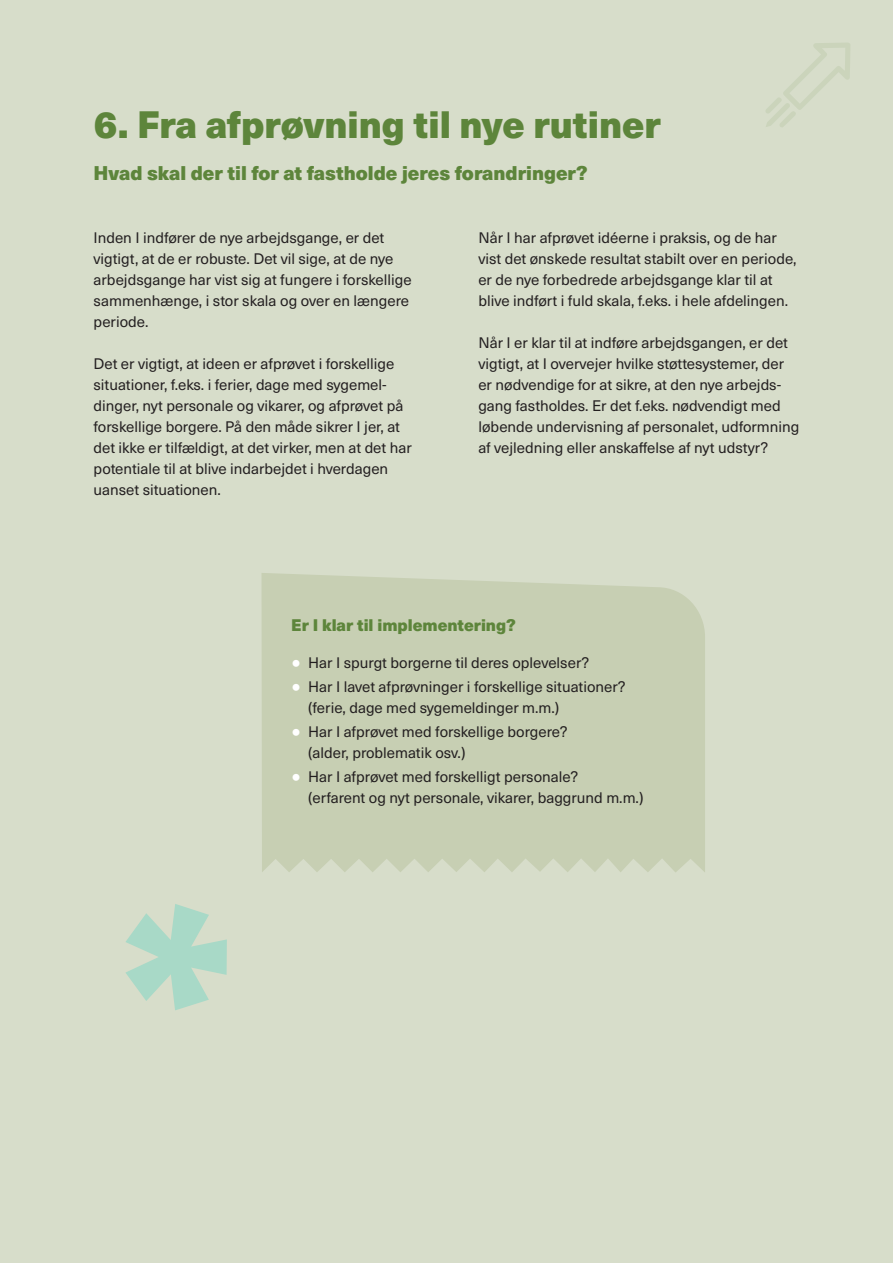
<style>
.page{position:relative;width:893px;height:1263px;background:#d7ddca}
.page>*{position:absolute;margin:0;border:0;box-sizing:border-box;transform-origin:0 0}
.t1{font:900 37.5px "Neue Haas Unica";color:#5d853b}
.t2{font:900 19.5px "Neue Haas Unica";color:#5d853b}
.t3{font:900 16.5px "Neue Haas Unica";color:#5d853b}
.t4{font:15px/21px "Neue Haas Unica";color:#231f20}
.s1{font-size:30px;color:#fff}
</style>
<div class="page">
<div style="left:261px;top:573px;width:444px;height:299px;background:#c7cfb3"></div>
<svg style="left:766px;top:43px;width:84px;height:84px"></svg>
<svg style="left:125px;top:904px;width:102px;height:106px"></svg>
<h1 class="t1" style="left:94px;top:95px;width:569px">6. Fra afprøvning til nye rutiner</h1>
<h2 class="t2" style="left:94px;top:158px;width:496px">Hvad skal der til for at fastholde jeres forandringer?</h2>
<p class="t4" style="left:94px;top:226px;width:320px">Inden I indfører de nye arbejdsgange, er det vigtigt, at de er robuste. Det vil sige, at de nye arbejdsgange har vist sig at fungere i forskellige sammenhænge, i stor skala og over en længere periode.</p>
<p class="t4" style="left:94px;top:352px;width:320px">Det er vigtigt, at ideen er afprøvet i forskellige situationer, f.eks. i ferier, dage med sygemel&shy;dinger, nyt personale og vikarer, og afprøvet på forskellige borgere. På den måde sikrer I jer, at det ikke er tilfældigt, at det virker, men at det har potentiale til at blive indarbejdet i hverdagen uanset situationen.</p>
<p class="t4" style="left:478px;top:226px;width:320px">Når I har afprøvet idéerne i praksis, og de har vist det ønskede resultat stabilt over en periode, er de nye forbedrede arbejdsgange klar til at blive indført i fuld skala, f.eks. i hele afdelingen.</p>
<p class="t4" style="left:478px;top:331px;width:323px">Når I er klar til at indføre arbejdsgangen, er det vigtigt, at I overvejer hvilke støttesystemer, der er nødvendige for at sikre, at den nye arbejds&shy;gang fastholdes. Er det f.eks. nødvendigt med løbende undervisning af personalet, udformning af vejledning eller anskaffelse af nyt udstyr?</p>
<p class="t3" style="left:291px;top:612px;width:226px">Er I klar til implementering?</p>
<p class="t4" style="left:291px;top:651px;width:299px"><span class="s1">•</span> Har I spurgt borgerne til deres oplevelser?</p>
<p class="t4" style="left:308px;top:675px;width:319px;text-indent:-17px"><span class="s1">•</span> Har I lavet afprøvninger i forskellige situationer? (ferie, dage med sygemeldinger m.m.)</p>
<p class="t4" style="left:308px;top:720px;width:261px;text-indent:-17px"><span class="s1">•</span> Har I afprøvet med forskellige borgere? (alder, problematik osv.)</p>
<p class="t4" style="left:308px;top:765px;width:337px;text-indent:-17px"><span class="s1">•</span> Har I afprøvet med forskelligt personale?<br>(erfarent og nyt personale, vikarer, baggrund m.m.)</p>
</div>
